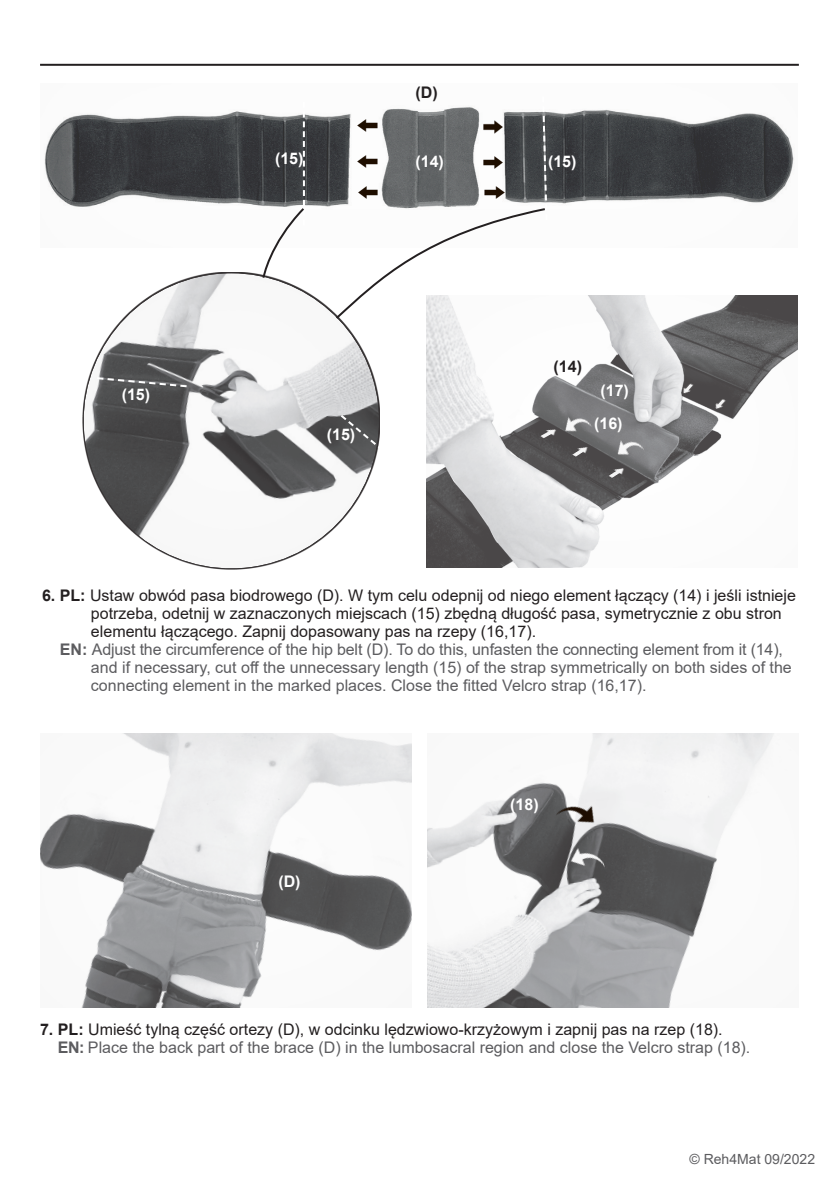
<style>
.page{position:relative;width:840px;height:1191px;background:#fff}
.page>*{position:absolute;margin:0;border:0;box-sizing:border-box;transform-origin:0 0}
.t1{font:16px "Arial";color:#5c5c5f}
.t2{font:16px "Arial";color:#231f20}
.t3{font:700 16px "Arial";color:#fff}
.t4{font:700 16px "Arial";color:#231f20}
.t5{font:14px "Arial";color:#5c5c5f}
.s1{font-weight:700}
</style>
<div class="page">
<hr style="left:40px;top:64px;width:758px;height:2px;background:#231f20">
<div style="left:40px;top:81px;width:758px;height:168px;background:#231f20;opacity:.03"></div>
<div style="left:39px;top:729px;width:372px;height:278px;background:#231f20;opacity:.03"></div>
<div style="left:426px;top:729px;width:374px;height:278px;background:#231f20;opacity:.03"></div>
<img style="left:549px;top:783px;width:58px;height:58px">
<svg style="left:560px;top:831px;width:54px;height:52px;background:#6e6e6f"></svg>
<svg style="left:82px;top:272px;width:298px;height:298px"></svg>
<div style="left:425px;top:293px;width:372px;height:274px;background:#231f20;opacity:.03"></div>
<svg style="left:261px;top:102px;width:45px;height:178px"></svg>
<svg style="left:333px;top:94px;width:215px;height:227px"></svg>
<svg style="left:95px;top:376px;width:94px;height:12px"></svg>
<svg style="left:338px;top:413px;width:42px;height:52px;background:#5f6061"></svg>
<svg style="left:527px;top:395px;width:124px;height:91px;background:#787778"></svg>
<svg style="left:675px;top:376px;width:62px;height:38px;background:#706f70"></svg>
<p class="t4" style="left:415px;top:81px;width:24px">(D)</p>
<p class="t3" style="left:275px;top:147px;width:30px">(15)</p>
<p class="t3" style="left:547px;top:150px;width:30px">(15)</p>
<p class="t3" style="left:415px;top:150px;width:30px">(14)</p>
<p class="t3" style="left:122px;top:383px;width:30px">(15)</p>
<p class="t3" style="left:326px;top:423px;width:30px">(15)</p>
<p class="t4" style="left:553px;top:355px;width:30px">(14)</p>
<p class="t3" style="left:600px;top:379px;width:30px">(17)</p>
<p class="t3" style="left:593px;top:412px;width:30px">(16)</p>
<p class="t2" style="left:42px;top:584px;width:755px"><span class="s1">6. PL:</span> Ustaw obwód pasa biodrowego (D). W tym celu odepnij od niego element łączący (14) i jeśli istnieje</p>
<p class="t2" style="left:91px;top:602px;width:692px">potrzeba, odetnij w zaznaczonych miejscach (15) zbędną długość pasa, symetrycznie z obu stron</p>
<p class="t2" style="left:91px;top:620px;width:446px">elementu łączącego. Zapnij dopasowany pas na rzepy (16,17).</p>
<p class="t1" style="left:60px;top:638px;width:724px"><span class="s1">EN:</span> Adjust the circumference of the hip belt (D). To do this, unfasten the connecting element from it (14),</p>
<p class="t1" style="left:91px;top:656px;width:702px">and if necessary, cut off the unnecessary length (15) of the strap symmetrically on both sides of the</p>
<p class="t1" style="left:91px;top:674px;width:556px">connecting element in the marked places. Close the fitted Velcro strap (16,17).</p>
<p class="t3" style="left:278px;top:870px;width:24px">(D)</p>
<p class="t3" style="left:510px;top:792px;width:30px">(18)</p>
<p class="t2" style="left:40px;top:1018px;width:683px"><span class="s1">7. PL:</span> Umieść tylną część ortezy (D), w odcinku lędzwiowo-krzyżowym i zapnij pas na rzep (18).</p>
<p class="t1" style="left:58px;top:1036px;width:693px"><span class="s1">EN:</span> Place the back part of the brace (D) in the lumbosacral region and close the Velcro strap (18).</p>
<p class="t5" style="left:689px;top:1149px;width:127px">© Reh4Mat 09/2022</p>
</div>
